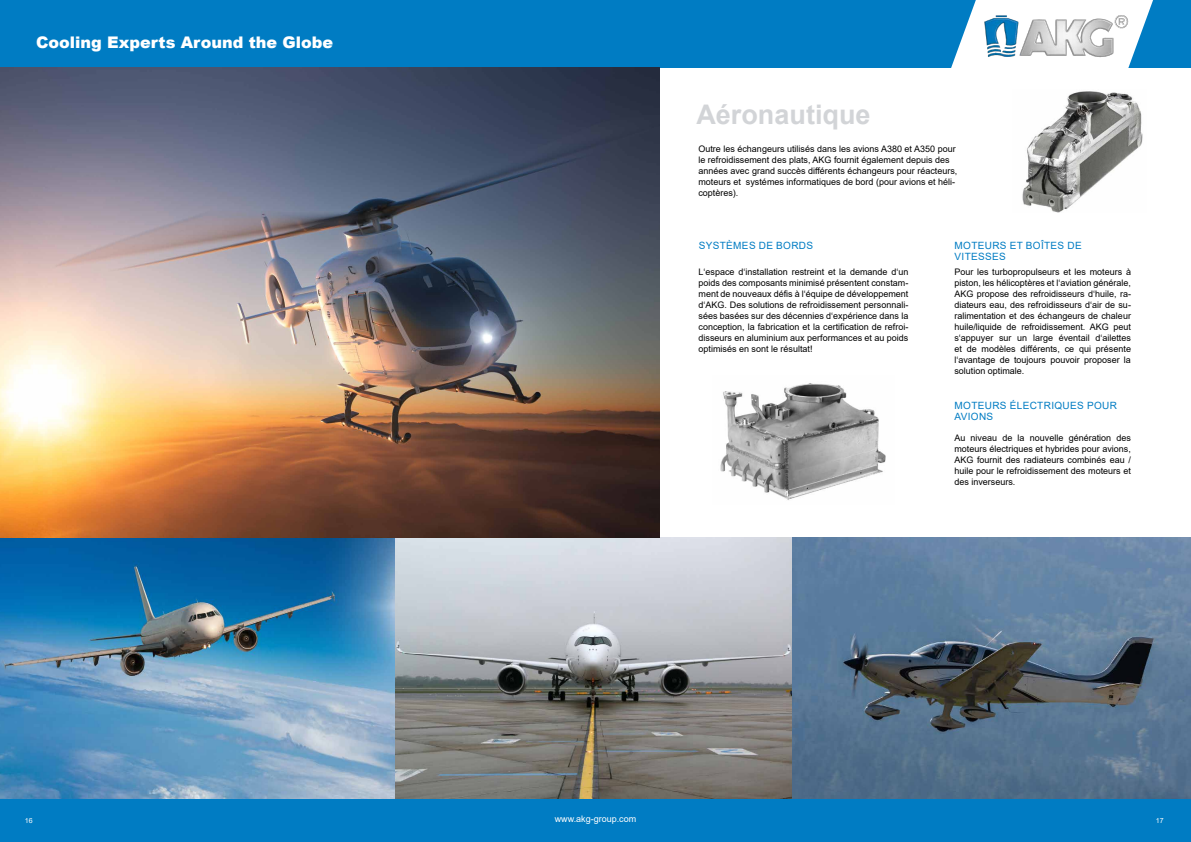
<style>
.page{position:relative;width:1191px;height:842px;background:#fff}
.page>*{position:absolute;margin:0;border:0;box-sizing:border-box;transform-origin:0 0}
.t1{font:700 27px "Arial";color:#d2d4d7}
.t2{font:900 16px "Arial";color:#fff}
.t3{font:10px/11px "Arial";letter-spacing:.035em;color:#007cc3}
.t4{font:9px/11px "Arial";color:#000;text-align:justify}
.t5{font:9px "Arial";color:#fff}
.t6{font:7px "Arial";color:#fff}
</style>
<div class="page">
<img style="left:394px;top:537px;width:399px;height:262px">
<img style="left:0;top:537px;width:394px;height:262px">
<img style="left:793px;top:537px;width:398px;height:262px">
<div style="left:0;top:0;width:1191px;height:67px;background:#007cc3"></div>
<svg style="left:950px;top:0;width:203px;height:68px"></svg>
<img style="left:982px;top:13px;width:148px;height:46px">
<img style="left:0;top:67px;width:659px;height:470px">
<img style="left:720px;top:383px;width:166px;height:117px">
<img style="left:1022px;top:91px;width:121px;height:121px">
<div style="left:0;top:799px;width:1191px;height:43px;background:#007cc3"></div>
<h2 class="t2" style="left:36px;top:27px;width:299px">Cooling Experts Around the Globe</h2>
<h1 class="t1" style="left:696px;top:95px;width:176px">Aéronautique</h1>
<p class="t4" style="left:698px;top:144px;width:260px;text-align:left">Outre les échangeurs utilisés dans les avions A380 et A350 pour le refroidissement des plats, AKG fournit également depuis des années avec grand succès différents échangeurs pour réacteurs, moteurs et systémes informatiques de bord (pour avions et héli&shy;coptères).</p>
<p class="t3" style="left:698px;top:240px;width:116px">SYSTÈMES DE BORDS</p>
<p class="t4" style="left:698px;top:266px;width:211px">L‘espace d‘installation restreint et la demande d‘un poids des composants minimisé présentent constam&shy;ment de nouveaux défis à l‘équipe de développement d‘AKG. Des solutions de refroidissement personnali&shy;sées basées sur des décennies d‘expérience dans la conception, la fabrication et la certification de refroi&shy;disseurs en aluminium aux performances et au poids optimisés en sont le résultat!</p>
<p class="t3" style="left:954px;top:240px;width:129px">MOTEURS ET BOÎTES DE<br>VITESSES</p>
<p class="t4" style="left:954px;top:266px;width:178px">Pour les turbopropulseurs et les moteurs à piston, les hélicoptères et l‘aviation générale, AKG propose des refroidisseurs d‘huile, ra&shy;diateurs eau, des refroidisseurs d‘air de su&shy;ralimentation et des échangeurs de chaleur huile/liquide de refroidissement. AKG peut s‘appuyer sur un large éventail d‘ailettes et de modèles différents, ce qui présente l‘avantage de toujours pouvoir proposer la solution optimale.</p>
<p class="t3" style="left:954px;top:400px;width:164px">MOTEURS ÉLECTRIQUES POUR<br>AVIONS</p>
<p class="t4" style="left:954px;top:432px;width:178px">Au niveau de la nouvelle génération des moteurs électriques et hybrides pour avions, AKG fournit des radiateurs combinés eau / huile pour le refroidissement des moteurs et des inverseurs.</p>
<p class="t5" style="left:555px;top:813px;width:83px">www.akg-group.com</p>
<p class="t6" style="left:25px;top:815px;width:9px">16</p>
<p class="t6" style="left:1155px;top:815px;width:9px">17</p>
</div>
